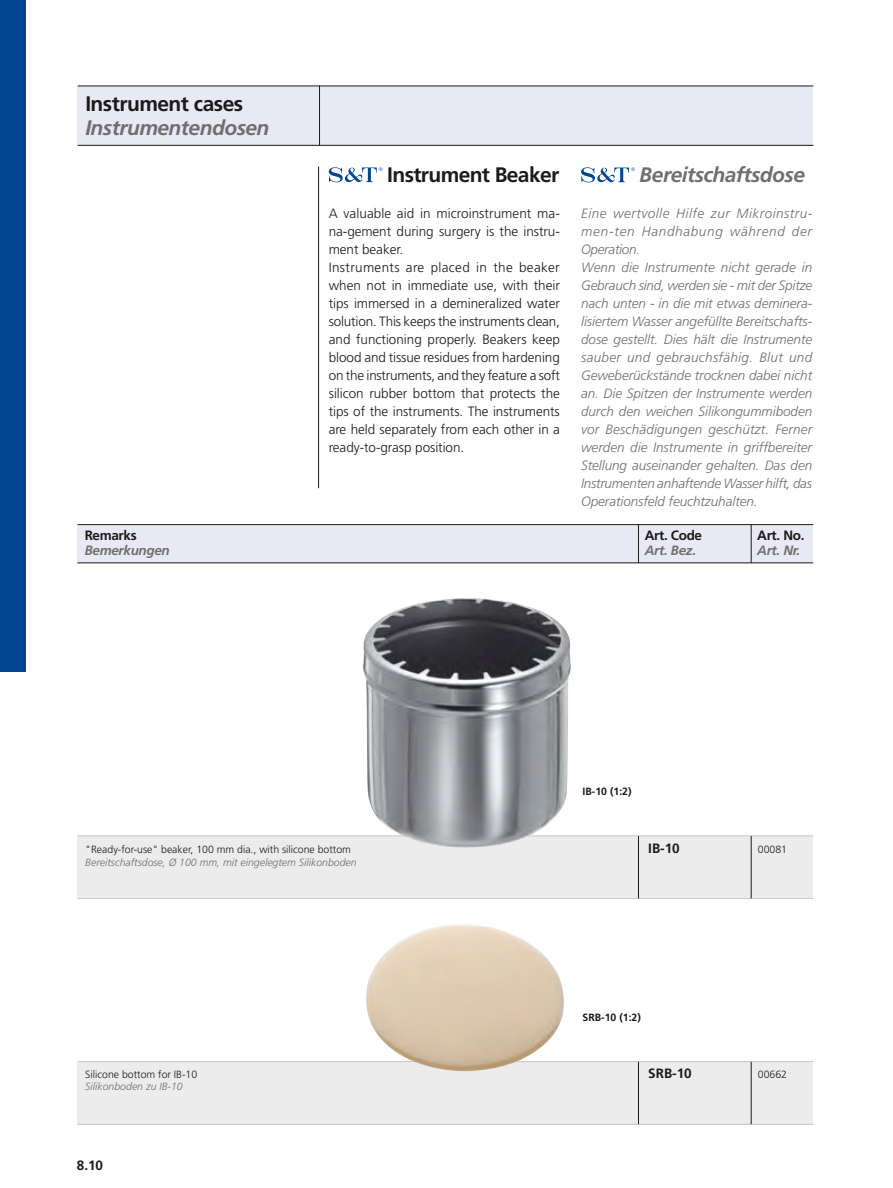
<style>
.page{position:relative;width:893px;height:1188px;background:#fff}
.page>*{position:absolute;margin:0;border:0;box-sizing:border-box;transform-origin:0 0}
.t1{font:italic 700 21px "Frutiger";letter-spacing:-.025em;color:#6f6f6e}
.t2{font:700 21px "Frutiger";letter-spacing:-.03em;color:#1a1a18}
.t3{font:italic 300 13.5px/18px "Frutiger";letter-spacing:-.005em;color:#6f6f6e}
.t4{font:300 13.5px/18px "Frutiger";letter-spacing:-.005em;color:#1a1a18}
.t5{font:700 13.5px "Frutiger";letter-spacing:-.025em;color:#1a1a18}
.t6{font:italic 700 13.5px "Frutiger";letter-spacing:-.025em;color:#6f6f6e}
.t7{font:300 10.5px "Frutiger";color:#1a1a18}
.t8{font:italic 300 10.5px "Frutiger";color:#6f6f6e}
.t9{font:700 10.5px "Frutiger";color:#1a1a18}
</style>
<div class="page">
<div style="left:0;top:0;width:26px;height:672px;background:#024692"></div>
<div style="left:78px;top:86px;width:735px;height:59px;background:#e8e9f5"></div>
<div style="left:78px;top:525px;width:735px;height:38px;background:#e8e9f5"></div>
<hr style="left:78px;top:524px;width:735px;height:1px;background:#1a1a18">
<hr style="left:78px;top:562px;width:735px;height:1px;background:#1a1a18">
<div style="left:78px;top:836px;width:735px;height:63px;background:#ececed"></div>
<hr style="left:78px;top:835px;width:735px;height:1px;background:#c5c6c6">
<hr style="left:78px;top:898px;width:735px;height:1px;background:#c5c6c6">
<div style="left:78px;top:1062px;width:735px;height:62px;background:#ececed"></div>
<hr style="left:78px;top:1061px;width:735px;height:1px;background:#c5c6c6">
<hr style="left:78px;top:1124px;width:735px;height:1px;background:#c5c6c6">
<hr style="left:638px;top:525px;width:1px;height:38px;background:#1a1a18">
<hr style="left:751px;top:525px;width:1px;height:38px;background:#1a1a18">
<hr style="left:78px;top:86px;width:735px;height:1px;background:#1a1a18">
<hr style="left:78px;top:145px;width:735px;height:1px;background:#1a1a18">
<hr style="left:638px;top:1062px;width:1px;height:62px;background:#1a1a18">
<hr style="left:751px;top:1062px;width:1px;height:62px;background:#1a1a18">
<hr style="left:638px;top:836px;width:1px;height:62px;background:#1a1a18">
<hr style="left:751px;top:836px;width:1px;height:62px;background:#1a1a18">
<hr style="left:319px;top:86px;width:1px;height:59px;background:#1a1a18">
<svg style="left:329px;top:167px;width:53px;height:15px"></svg>
<svg style="left:581px;top:167px;width:54px;height:15px"></svg>
<img style="left:361px;top:598px;width:211px;height:250px">
<img style="left:366px;top:924px;width:198px;height:148px">
<hr style="left:318px;top:167px;width:1px;height:321px;background:#1a1a18">
<h1 class="t2" style="left:85px;top:91px;width:159px">Instrument cases</h1>
<h1 class="t1" style="left:85px;top:115px;width:186px">Instrumentendosen</h1>
<h1 class="t2" style="left:387px;top:163px;width:173px">Instrument Beaker</h1>
<p class="t4" style="left:329px;top:205px;width:233px">A valuable aid in microinstrument ma&shy;na-gement during surgery is the instru&shy;ment beaker.<br>Instruments are placed in the beaker when not in immediate use, with their tips immersed in a demineralized water solution. This keeps the instruments clean, and functioning properly. Beakers keep blood and tissue residues from hardening on the instruments, and they feature a soft silicon rubber bottom that protects the tips of the instruments. The instruments are held separately from each other in a ready-to-grasp position.</p>
<h1 class="t1" style="left:640px;top:163px;width:167px">Bereitschaftsdose</h1>
<p class="t3" style="left:581px;top:205px;width:233px">Eine wertvolle Hilfe zur Mikroinstru&shy;men-ten Handhabung während der Operation.<br>Wenn die Instrumente nicht gerade in Gebrauch sind, werden sie - mit der Spitze nach unten - in die mit etwas deminera&shy;lisiertem Wasser angefüllte Bereitschafts&shy;dose gestellt. Dies hält die Instrumente sauber und gebrauchsfähig. Blut und Geweberückstände trocknen dabei nicht an. Die Spitzen der Instrumente werden durch den weichen Silikongummiboden vor Beschädigungen geschützt. Ferner werden die Instrumente in griffbereiter Stellung auseinander gehalten. Das den Instrumenten anhaftende Wasser hilft, das Operationsfeld feuchtzuhalten.</p>
<p class="t5" style="left:85px;top:528px;width:53px">Remarks</p>
<p class="t5" style="left:645px;top:528px;width:59px">Art. Code</p>
<p class="t5" style="left:757px;top:528px;width:49px">Art. No.</p>
<p class="t6" style="left:85px;top:543px;width:87px">Bemerkungen</p>
<p class="t6" style="left:645px;top:543px;width:53px">Art. Bez.</p>
<p class="t6" style="left:757px;top:543px;width:44px">Art. Nr.</p>
<p class="t9" style="left:583px;top:785px;width:51px">IB-10 (1:2)</p>
<p class="t7" style="left:85px;top:843px;width:267px">"Ready-for-use" beaker, 100 mm dia., with silicone bottom</p>
<p class="t5" style="left:648px;top:840px;width:33px">IB-10</p>
<p class="t7" style="left:758px;top:843px;width:31px">00081</p>
<p class="t8" style="left:85px;top:856px;width:273px">Bereitschaftsdose, Ø 100 mm, mit eingelegtem Silikonboden</p>
<p class="t9" style="left:583px;top:1011px;width:60px">SRB-10 (1:2)</p>
<p class="t7" style="left:85px;top:1068px;width:114px">Silicone bottom for IB-10</p>
<p class="t5" style="left:648px;top:1065px;width:45px">SRB-10</p>
<p class="t7" style="left:758px;top:1068px;width:31px">00662</p>
<p class="t8" style="left:85px;top:1081px;width:99px">Silikonboden zu IB-10</p>
<p class="t5" style="left:77px;top:1158px;width:28px">8.10</p>
</div>
